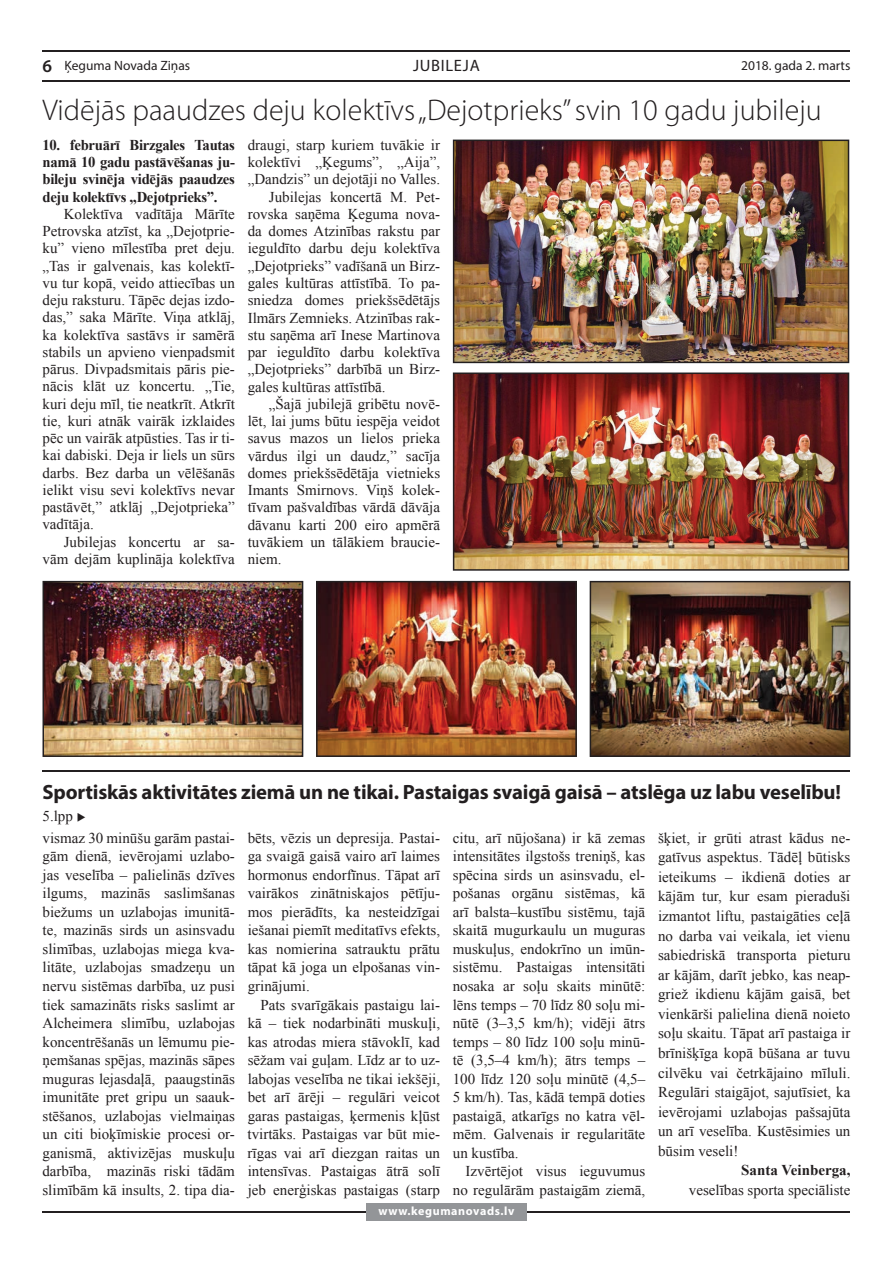
<style>
.page{position:relative;width:893px;height:1263px;background:#fff}
.page>*{position:absolute;margin:0;border:0;box-sizing:border-box;transform-origin:0 0}
.t1{font:300 30px "Myriad Pro";color:#231f20}
.t2{font:700 20.7px "Myriad Pro";letter-spacing:-.01em;color:#231f20}
.t3{font:16.5px "Myriad Pro";letter-spacing:.04em;color:#231f20}
.t4{font:15px/18.6px "Times New Roman";color:#231f20;text-align:justify}
.t5{font:700 15px/17.2px "Times New Roman";letter-spacing:-.02em;color:#231f20;text-align:justify}
.t6{font:700 15px "Times New Roman";color:#231f20}
.t7{font:13.5px "Myriad Pro";color:#231f20}
.t8{font:700 12px "Myriad Pro";letter-spacing:.05em;color:#fff}
.s1{font-weight:600;font-size:18px}
</style>
<div class="page">
<hr style="left:43px;top:50px;width:807px;height:2px;background:#231f20">
<hr style="left:43px;top:80px;width:807px;height:2px;background:#231f20">
<hr style="left:43px;top:1211px;width:807px;height:2px;background:#231f20">
<div style="left:366px;top:1203px;width:161px;height:17px;background:#939598"></div>
<img style="left:453px;top:140px;width:396px;height:223px">
<img style="left:453px;top:372px;width:396px;height:199px">
<img style="left:590px;top:581px;width:260px;height:176px">
<img style="left:316px;top:581px;width:261px;height:176px">
<img style="left:43px;top:581px;width:260px;height:176px">
<hr style="left:43px;top:771px;width:807px;height:1px;background:#231f20">
<p class="t7" style="left:43px;top:60px;width:149px"><span class="s1">6</span> Ķeguma Novada Ziņas</p>
<p class="t7" style="left:741px;top:60px;width:111px">2018. gada 2. marts</p>
<p class="t3" style="left:413px;top:59px;width:68px">JUBILEJA</p>
<h1 class="t1" style="left:43px;top:99px;width:781px">Vidējās paaudzes deju kolektīvs „Dejotprieks” svin 10 gadu jubileju</h1>
<p class="t5" style="left:43px;top:136px;width:194px">10. februārī Birzgales Tautas namā 10 gadu pastāvēšanas ju&shy;bileju svinēja vidējās paaudzes deju kolektīvs „Dejotprieks”.</p>
<p class="t4" style="left:42px;top:205px;width:194px;line-height:17.2px;text-indent:21px">Kolektīva vadītāja Mārīte Petrovska atzīst, ka „Dejotprie&shy;ku” vieno mīlestība pret deju. „Tas ir galvenais, kas kolektī&shy;vu tur kopā, veido attiecības un deju raksturu. Tāpēc dejas izdo&shy;das,” saka Mārīte. Viņa atklāj, ka kolektīva sastāvs ir samērā stabils un apvieno vienpadsmit pārus. Divpadsmitais pāris pie&shy;nācis klāt uz koncertu. „Tie, kuri deju mīl, tie neatkrīt. Atkrīt tie, kuri atnāk vairāk izklaides pēc un vairāk atpūsties. Tas ir ti&shy;kai dabiski. Deja ir liels un sūrs darbs. Bez darba un vēlēšanās ielikt visu sevi kolektīvs nevar pastāvēt,” atklāj „Dejotprieka” vadītāja.</p>
<p class="t4" style="left:43px;top:533px;width:194px;line-height:17.2px;text-align:right">Jubilejas koncertu ar sa&shy;vām dejām kuplināja kolektīva</p>
<p class="t4" style="left:248px;top:135px;width:194px">draugi, starp kuriem tuvākie ir</p>
<p class="t4" style="left:248px;top:153px;width:194px">kolektīvi „Ķegums”, „Aija”,</p>
<p class="t4" style="left:248px;top:170px;width:194px">„Dandzis” un dejotāji no Valles.</p>
<p class="t4" style="left:269px;top:187px;width:173px">Jubilejas koncertā M. Pet-</p>
<p class="t4" style="left:248px;top:204px;width:194px">rovska saņēma Ķeguma nova-</p>
<p class="t4" style="left:248px;top:222px;width:194px">da domes Atzinības rakstu par</p>
<p class="t4" style="left:248px;top:239px;width:194px">ieguldīto darbu deju kolektīva</p>
<p class="t4" style="left:248px;top:256px;width:194px">„Dejotprieks” vadīšanā un Birz-</p>
<p class="t4" style="left:248px;top:273px;width:194px">gales kultūras attīstībā. To pa-</p>
<p class="t4" style="left:248px;top:291px;width:194px">sniedza domes priekšsēdētājs</p>
<p class="t4" style="left:248px;top:308px;width:194px">Ilmārs Zemnieks. Atzinības rak-</p>
<p class="t4" style="left:248px;top:325px;width:194px">stu saņēma arī Inese Martinova</p>
<p class="t4" style="left:248px;top:342px;width:194px">par ieguldīto darbu kolektīva</p>
<p class="t4" style="left:248px;top:360px;width:194px">„Dejotprieks” darbībā un Birz-</p>
<p class="t4" style="left:248px;top:377px;width:139px">gales kultūras attīstībā.</p>
<p class="t4" style="left:269px;top:394px;width:173px">„Šajā jubilejā gribētu novē-</p>
<p class="t4" style="left:248px;top:411px;width:194px">lēt, lai jums būtu iespēja veidot</p>
<p class="t4" style="left:248px;top:429px;width:194px">savus mazos un lielos prieka</p>
<p class="t4" style="left:248px;top:446px;width:194px">vārdus ilgi un daudz,” sacīja</p>
<p class="t4" style="left:248px;top:463px;width:194px">domes priekšsēdētāja vietnieks</p>
<p class="t4" style="left:248px;top:480px;width:194px">Imants Smirnovs. Viņš kolek-</p>
<p class="t4" style="left:248px;top:498px;width:194px">tīvam pašvaldības vārdā dāvāja</p>
<p class="t4" style="left:248px;top:515px;width:194px">dāvanu karti 200 eiro apmērā</p>
<p class="t4" style="left:248px;top:532px;width:194px">tuvākiem un tālākiem braucie-</p>
<p class="t4" style="left:248px;top:549px;width:35px">niem.</p>
<h2 class="t2" style="left:43px;top:784px;width:800px">Sportiskās aktivitātes ziemā un ne tikai. Pastaigas svaigā gaisā – atslēga uz labu veselību!</h2>
<p class="t4" style="left:43px;top:806px;width:32px">5.lpp</p>
<p class="t4" style="left:42px;top:828px;width:194px">vismaz 30 minūšu garām pastai&shy;gām dienā, ievērojami uzlabo&shy;jas veselība – palielinās dzīves ilgums, mazinās saslimšanas biežums un uzlabojas imunitā&shy;te, mazinās sirds un asinsvadu slimības, uzlabojas miega kva&shy;litāte, uzlabojas smadzeņu un nervu sistēmas darbība, uz pusi tiek samazināts risks saslimt ar Alcheimera slimību, uzlabojas koncentrēšanās un lēmumu pie&shy;ņemšanas spējas, mazinās sāpes muguras lejasdaļā, paaugstinās imunitāte pret gripu un saauk&shy;stēšanos, uzlabojas vielmaiņas un citi bioķīmiskie procesi or&shy;ganismā, aktivizējas muskuļu darbība, mazinās riski tādām slimībām kā insults, 2. tipa dia-</p>
<p class="t4" style="left:248px;top:828px;width:194px">bēts, vēzis un depresija. Pastai&shy;ga svaigā gaisā vairo arī laimes hormonus endorfīnus. Tāpat arī vairākos zinātniskajos pētīju&shy;mos pierādīts, ka nesteidzīgai iešanai piemīt meditatīvs efekts, kas nomierina satrauktu prātu tāpat kā joga un elpošanas vin&shy;grinājumi.</p>
<p class="t4" style="left:248px;top:995px;width:194px;text-indent:13px">Pats svarīgākais pastaigu lai&shy;kā – tiek nodarbināti muskuļi, kas atrodas miera stāvoklī, kad sēžam vai guļam. Līdz ar to uz&shy;labojas veselība ne tikai iekšēji, bet arī ārēji – regulāri veicot garas pastaigas, ķermenis kļūst tvirtāks. Pastaigas var būt mie&shy;rīgas vai arī diezgan raitas un intensīvas. Pastaigas ātrā solī jeb enerģiskas pastaigas (starp</p>
<p class="t4" style="left:453px;top:828px;width:194px">citu, arī nūjošana) ir kā zemas intensitātes ilgstošs treniņš, kas spēcina sirds un asinsvadu, el&shy;pošanas orgānu sistēmas, kā arī balsta–kustību sistēmu, tajā skaitā mugurkaulu un muguras muskuļus, endokrīno un imūn&shy;sistēmu. Pastaigas intensitāti nosaka ar soļu skaits minūtē: lēns temps – 70 līdz 80 soļu mi&shy;nūtē (3–3,5 km/h); vidēji ātrs temps – 80 līdz 100 soļu minū&shy;tē (3,5–4 km/h); ātrs temps – 100 līdz 120 soļu minūtē (4,5– 5 km/h). Tas, kādā tempā doties pastaigā, atkarīgs no katra vēl&shy;mēm. Galvenais ir regularitāte un kustība.</p>
<p class="t4" style="left:453px;top:1162px;width:194px;text-align:right">Izvērtējot visus ieguvumus no regulārām pastaigām ziemā,</p>
<p class="t8" style="left:378px;top:1206px;width:137px">www.kegumanovads.lv</p>
<p class="t4" style="left:658px;top:828px;width:194px;line-height:19.5px">šķiet, ir grūti atrast kādus ne&shy;gatīvus aspektus. Tādēļ būtisks ieteikums – ikdienā doties ar kājām tur, kur esam pieraduši izmantot liftu, pastaigāties ceļā no darba vai veikala, iet vienu sabiedriskā transporta pieturu ar kājām, darīt jebko, kas neap&shy;griež ikdienu kājām gaisā, bet vienkārši palielina dienā noieto soļu skaitu. Tāpat arī pastaiga ir brīnišķīga kopā būšana ar tuvu cilvēku vai četrkājaino mīluli.<br>Regulāri staigājot, sajutīsiet, ka ievērojami uzlabojas pašsajūta un arī veselība. Kustēsimies un būsim veseli!</p>
<p class="t6" style="left:741px;top:1160px;width:111px">Santa Veinberga,</p>
<p class="t4" style="left:689px;top:1180px;width:163px">veselības sporta speciāliste</p>
</div>
